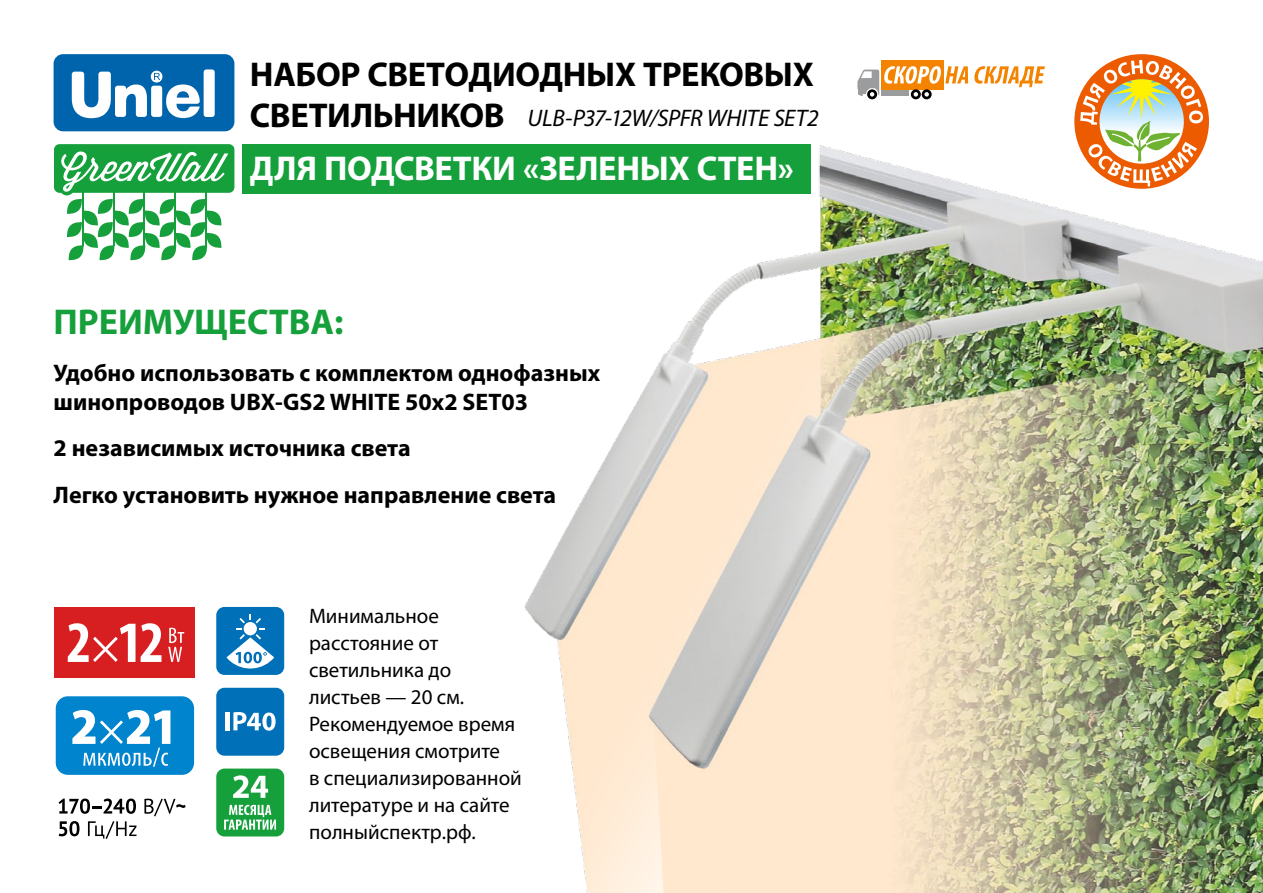
<style>
.page{position:relative;width:1263px;height:893px;background:#fff}
.page>*{position:absolute;margin:0;border:0;box-sizing:border-box;transform-origin:0 0}
.t1{font:700 36px "Myriad Pro";color:#15a03b}
.t2{font:700 34.5px/41.4px "Myriad Pro";letter-spacing:-.01em;color:#000}
.t3{font:700 34.5px "Myriad Pro";letter-spacing:-.01em;color:#fff}
.t4{font:700 24px/28.8px "Myriad Pro";color:#000}
.t5{font:italic 24px "Myriad Pro";letter-spacing:-.02em;color:#000}
.t6{font:21px/27px "Myriad Pro";color:#000}
</style>
<div class="page">
<div style="left:242px;top:144px;width:568px;height:50px;background:#15a03b"></div>
<div style="left:54px;top:54px;width:180px;height:77px;background:#0064ad;border-radius:10px"></div>
<div style="left:204px;top:69px;width:11px;height:48px;background:#fff;border-radius:3px"></div>
<svg style="left:72px;top:71px;width:128px;height:47px"></svg>
<div style="left:54px;top:144px;width:180px;height:49px;background:#15a03b;border-radius:6px"></div>
<svg style="left:61px;top:151px;width:167px;height:110px"></svg>
<img style="left:524px;top:136px;width:739px;height:757px">
<div style="left:1074px;top:54px;width:135px;height:135px;background:#ed5b00;border-radius:50%"></div>
<svg style="left:1080px;top:60px;width:123px;height:126px"></svg>
<div style="left:55px;top:607px;width:140px;height:70px;background:#d71f22"></div>
<svg style="left:68px;top:623px;width:67px;height:39px"></svg>
<svg style="left:141px;top:623px;width:20px;height:39px"></svg>
<svg style="left:168px;top:628px;width:16px;height:34px"></svg>
<div style="left:55px;top:695px;width:140px;height:81px;background:#0084ce;border-radius:13px"></div>
<div style="left:54px;top:695px;width:142px;height:82px;border:2px solid #fff;border-radius:13px"></div>
<svg style="left:72px;top:710px;width:98px;height:57px"></svg>
<svg style="left:59px;top:798px;width:77px;height:16px"></svg>
<svg style="left:144px;top:799px;width:42px;height:17px"></svg>
<svg style="left:59px;top:821px;width:20px;height:15px"></svg>
<svg style="left:88px;top:821px;width:48px;height:18px"></svg>
<div style="left:216px;top:607px;width:68px;height:68px;background:#0070b8;border-radius:8px"></div>
<svg style="left:226px;top:614px;width:48px;height:55px"></svg>
<div style="left:216px;top:688px;width:68px;height:68px;background:#0070b8;border-radius:8px"></div>
<hr style="left:226px;top:712px;width:4px;height:18px;background:#fff">
<svg style="left:233px;top:712px;width:43px;height:19px"></svg>
<div style="left:216px;top:769px;width:68px;height:67px;background:#15a03b;border-radius:8px"></div>
<svg style="left:233px;top:775px;width:35px;height:23px"></svg>
<svg style="left:224px;top:805px;width:52px;height:25px"></svg>
<div style="left:881px;top:60px;width:62px;height:29px;background:#f48300"></div>
<svg style="left:857px;top:66px;width:111px;height:33px"></svg>
<svg style="left:974px;top:66px;width:71px;height:21px"></svg>
<h2 class="t2" style="left:250px;top:52px;width:565px">НАБОР СВЕТОДИОДНЫХ ТРЕКОВЫХ<br>СВЕТИЛЬНИКОВ</h2>
<h2 class="t3" style="left:250px;top:146px;width:545px">ДЛЯ ПОДСВЕТКИ «ЗЕЛЕНЫХ СТЕН»</h2>
<p class="t5" style="left:528px;top:103px;width:293px">ULB-P37-12W/SPFR WHITE SET2</p>
<h1 class="t1" style="left:54px;top:298px;width:291px">ПРЕИМУЩЕСТВА:</h1>
<p class="t4" style="left:54px;top:357px;width:548px">Удобно использовать с комплектом однофазных шинопроводов UBX-GS2 WHITE 50x2 SET03</p>
<p class="t4" style="left:54px;top:424px;width:504px;line-height:46.8px">2 независимых источника света<br>Легко установить нужное направление света</p>
<p class="t6" style="left:309px;top:602px;width:214px">Минимальное расстояние от светильника до листьев — 20 см.<br>Рекомендуемое время освещения смотрите<br>в специализированной литературе и на сайте полныйспектр.рф.</p>
</div>
